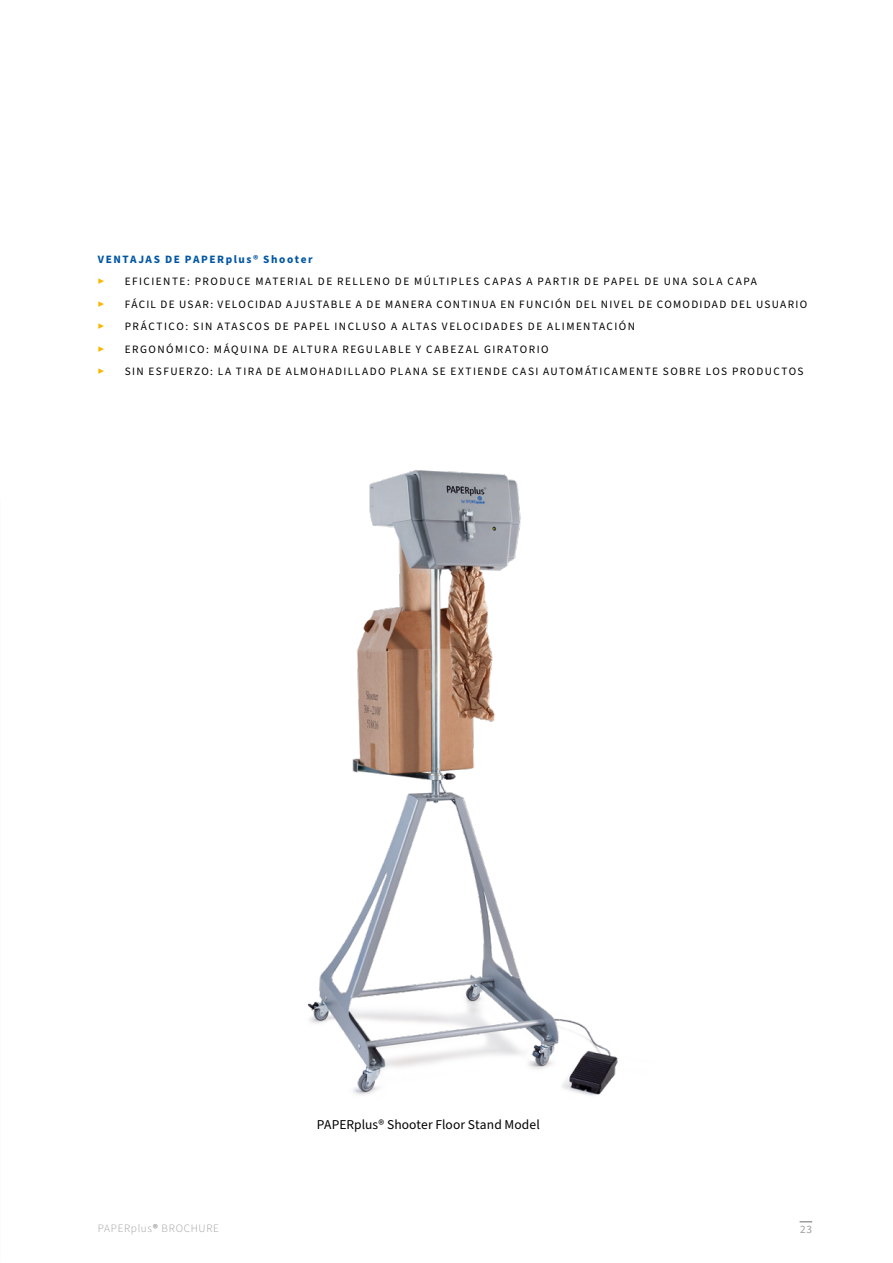
<style>
.page{position:relative;width:893px;height:1263px;background:#fff}
.page>*{position:absolute;margin:0;border:0;box-sizing:border-box;transform-origin:0 0}
.t1{font:13.5px "Source Sans Pro";letter-spacing:.01em;color:#000}
.t2{font:11.25px "Source Sans Pro";letter-spacing:.125em;color:#000}
.Bullet_points_black{font:700 11.25px "Source Sans Pro";letter-spacing:.14em;color:#0056a4}
.t3{font:300 11.25px "Source Sans Pro";letter-spacing:.06em;color:#9d9d9c}
.t4{font:11.25px "Source Sans Pro";color:#fab600}
.t5{font:11.25px "Source Sans Pro";color:#9d9d9c}
.s1{font-weight:700}
</style>
<div class="page">
<img style="left:307px;top:470px;width:311px;height:626px">
<svg style="left:800px;top:1221px;width:12px;height:1px"></svg>
<p class="Bullet_points_black" style="left:98px;top:251px;width:216px">VENTAJAS DE PAPERplus® Shooter</p>
<p class="t4" style="left:98px;top:274px;width:8px">▶</p>
<p class="t2" style="left:125px;top:274px;width:634px">EFICIENTE: PRODUCE MATERIAL DE RELLENO DE MÚLTIPLES CAPAS A PARTIR DE PAPEL DE UNA SOLA CAPA</p>
<p class="t4" style="left:98px;top:296px;width:8px">▶</p>
<p class="t2" style="left:125px;top:296px;width:684px">FÁCIL DE USAR: VELOCIDAD AJUSTABLE A DE MANERA CONTINUA EN FUNCIÓN DEL NIVEL DE COMODIDAD DEL USUARIO</p>
<p class="t4" style="left:98px;top:319px;width:8px">▶</p>
<p class="t2" style="left:125px;top:319px;width:512px">PRÁCTICO: SIN ATASCOS DE PAPEL INCLUSO A ALTAS VELOCIDADES DE ALIMENTACIÓN</p>
<p class="t4" style="left:98px;top:341px;width:8px">▶</p>
<p class="t2" style="left:125px;top:341px;width:425px">ERGONÓMICO: MÁQUINA DE ALTURA REGULABLE Y CABEZAL GIRATORIO</p>
<p class="t4" style="left:98px;top:364px;width:8px">▶</p>
<p class="t2" style="left:125px;top:364px;width:680px">SIN ESFUERZO: LA TIRA DE ALMOHADILLADO PLANA SE EXTIENDE CASI AUTOMÁTICAMENTE SOBRE LOS PRODUCTOS</p>
<p class="t3" style="left:98px;top:1221px;width:123px">PAPERplus<span class="s1">®</span> BROCHURE</p>
<p class="t1" style="left:317px;top:1115px;width:225px">PAPERplus® Shooter Floor Stand Model</p>
<p class="t5" style="left:800px;top:1222px;width:13px">23</p>
</div>
